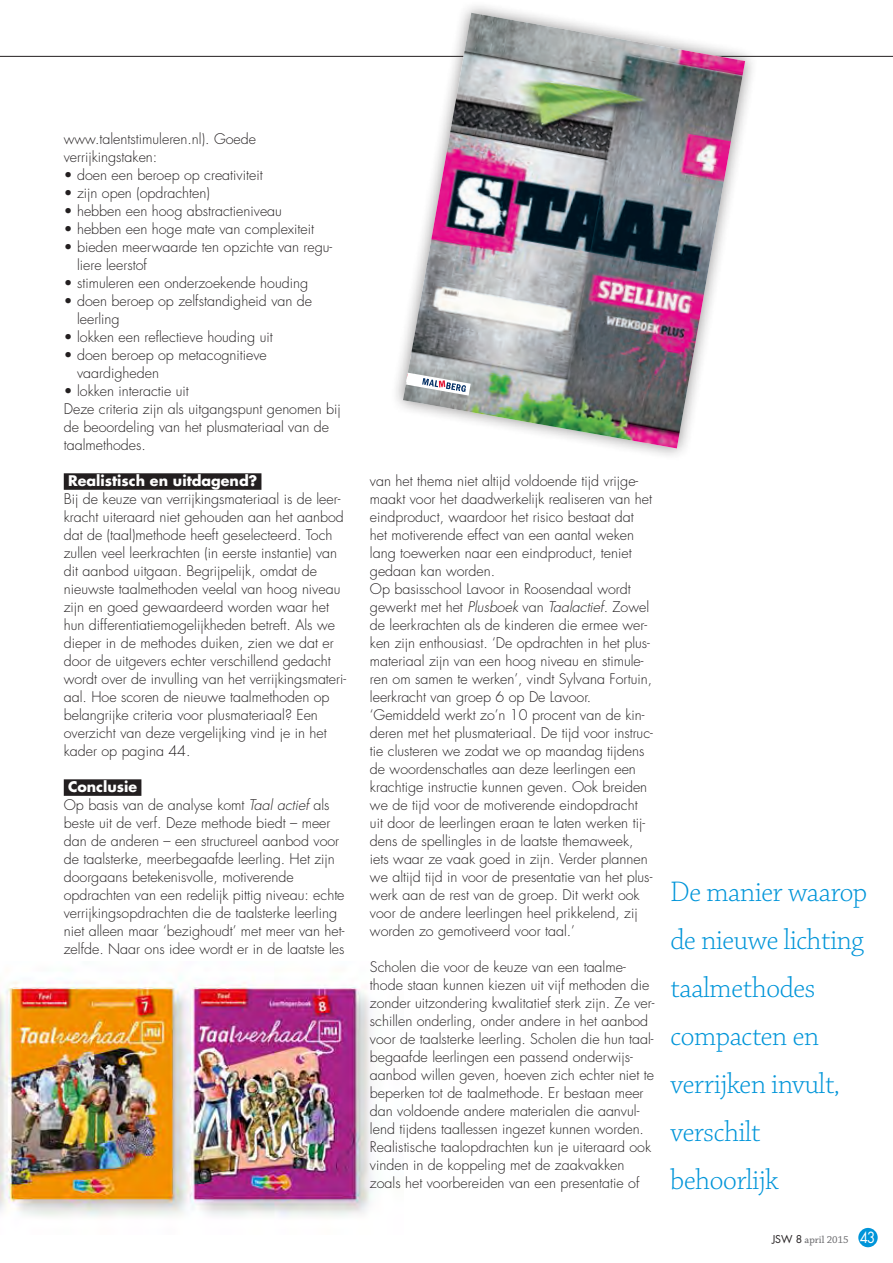
<style>
.page{position:relative;width:893px;height:1263px;background:#fff}
.page>*{position:absolute;margin:0;border:0;box-sizing:border-box;transform-origin:0 0}
.t1{font:30px/48px "Chaparral Pro Light Subh";letter-spacing:-.005em;color:#0095d9}
.t2{font:300 14.25px/18px "Futura Std";color:#231f20}
.t3{font:700 14.25px "Futura Std";color:#fff}
.t4{font:10.5px "Chaparral Pro";color:#636366}
.s1{font-weight:700;color:#fff}
.s2{font-style:italic}
.s3{font-family:"Futura Std";color:#231f20}
.s4{font-family:"Futura Std";font-size:15px;color:#fff}
</style>
<div class="page">
<img style="left:0;top:976px;width:372px;height:241px">
<div style="left:64px;top:473px;width:197px;height:17px;background:#231f20"></div>
<div style="left:64px;top:779px;width:77px;height:17px;background:#231f20"></div>
<hr style="left:0;top:56px;width:893px;height:1px;background:#231f20">
<div style="left:390px;top:0;width:368px;height:462px;background:#fff"></div>
<img style="left:403px;top:13px;width:342px;height:435px">
<svg style="left:403px;top:373px;width:68px;height:23px"></svg>
<div style="left:858px;top:1228px;width:20px;height:19px;background:#0095d9;border-radius:50%"></div>
<p class="t2" style="left:64px;top:130px;width:194px">www.talentstimuleren.nl). Goede verrijkingstaken:</p>
<p class="t2" style="left:64px;top:166px;width:200px">• doen een beroep op creativiteit</p>
<p class="t2" style="left:64px;top:184px;width:148px">• zijn open (opdrachten)</p>
<p class="t2" style="left:64px;top:202px;width:220px">• hebben een hoog abstractieniveau</p>
<p class="t2" style="left:64px;top:220px;width:252px">• hebben een hoge mate van complexiteit</p>
<p class="t2" style="left:77px;top:238px;width:257px;text-indent:-13px">• bieden meerwaarde ten opzichte van regu&shy;liere leerstof</p>
<p class="t2" style="left:64px;top:274px;width:246px">• stimuleren een onderzoekende houding</p>
<p class="t2" style="left:77px;top:292px;width:237px;text-indent:-13px">• doen beroep op zelfstandigheid van de leerling</p>
<p class="t2" style="left:64px;top:328px;width:210px">• lokken een reflectieve houding uit</p>
<p class="t2" style="left:77px;top:346px;width:191px;text-indent:-13px">• doen beroep op metacognitieve vaardigheden</p>
<p class="t2" style="left:64px;top:382px;width:278px">• lokken interactie uit<br>Deze criteria zijn als uitgangspunt genomen bij de beoordeling van het plusmateriaal van de taalmethodes.</p>
<p class="t3" style="left:68px;top:471px;width:191px">Realistisch en uitdagend?</p>
<p class="t2" style="left:64px;top:490px;width:284px">Bij de keuze van verrijkingsmateriaal is de leer&shy;kracht uiteraard niet gehouden aan het aanbod dat de (taal)methode heeft geselecteerd. Toch zullen veel leerkrachten (in eerste instantie) van dit aanbod uitgaan. Begrijpelijk, omdat de nieuwste taalmethoden veelal van hoog niveau zijn en goed gewaardeerd worden waar het hun differentiatiemogelijkheden betreft. Als we dieper in de methodes duiken, zien we dat er door de uitgevers echter verschillend gedacht wordt over de invulling van het verrijkingsmateri&shy;aal. Hoe scoren de nieuwe taalmethoden op belangrijke criteria voor plusmateriaal? Een overzicht van deze vergelijking vind je in het kader op pagina 44.</p>
<p class="t2" style="left:64px;top:778px;width:282px"><span class="s1">Conclusie<br></span>Op basis van de analyse komt <span class="s2">Taal actief</span> als beste uit de verf. Deze methode biedt – meer dan de anderen – een structureel aanbod voor de taalsterke, meerbegaafde leerling. Het zijn doorgaans betekenisvolle, motiverende opdrachten van een redelijk pittig niveau: echte verrijkingsopdrachten die de taalsterke leerling niet alleen maar ‘bezighoudt’ met meer van het&shy;zelfde. Naar ons idee wordt er in de laatste les</p>
<p class="t2" style="left:370px;top:472px;width:284px">van het thema niet altijd voldoende tijd vrijge&shy;maakt voor het daadwerkelijk realiseren van het eindproduct, waardoor het risico bestaat dat het motiverende effect van een aantal weken lang toewerken naar een eindproduct, teniet gedaan kan worden.<br>Op basisschool Lavoor in Roosendaal wordt gewerkt met het <span class="s2">Plusboek</span> van <span class="s2">Taalactief</span>. Zowel de leerkrachten als de kinderen die ermee wer&shy;ken zijn enthousiast. ‘De opdrachten in het plus&shy;materiaal zijn van een hoog niveau en stimule&shy;ren om samen te werken’, vindt Sylvana Fortuin, leerkracht van groep 6 op De Lavoor. ‘Gemiddeld werkt zo’n 10 procent van de kin&shy;deren met het plusmateriaal. De tijd voor instruc&shy;tie clusteren we zodat we op maandag tijdens de woordenschatles aan deze leerlingen een krachtige instructie kunnen geven. Ook breiden we de tijd voor de motiverende eindopdracht uit door de leerlingen eraan te laten werken tij&shy;dens de spellingles in de laatste themaweek, iets waar ze vaak goed in zijn. Verder plannen we altijd tijd in voor de presentatie van het plus&shy;werk aan de rest van de groep. Dit werkt ook voor de andere leerlingen heel prikkelend, zij worden zo gemotiveerd voor taal.’</p>
<p class="t2" style="left:370px;top:958px;width:286px">Scholen die voor de keuze van een taalme&shy;thode staan kunnen kiezen uit vijf methoden die zonder uitzondering kwalitatief sterk zijn. Ze ver&shy;schillen onderling, onder andere in het aanbod voor de taalsterke leerling. Scholen die hun taal&shy;begaafde leerlingen een passend onderwijs&shy;aanbod willen geven, hoeven zich echter niet te beperken tot de taalmethode. Er bestaan meer dan voldoende andere materialen die aanvul&shy;lend tijdens taallessen ingezet kunnen worden.<br>Realistische taalopdrachten kun je uiteraard ook vinden in de koppeling met de zaakvakken zoals het voorbereiden van een presentatie of</p>
<h1 class="t1" style="left:671px;top:869px;width:198px">De manier waarop de nieuwe lichting taalmethodes compacten en verrijken invult, verschilt behoorlijk</h1>
<p class="t4" style="left:772px;top:1234px;width:105px"><span class="s3">JSW 8</span> april 2015 <span class="s4">43</span></p>
</div>
